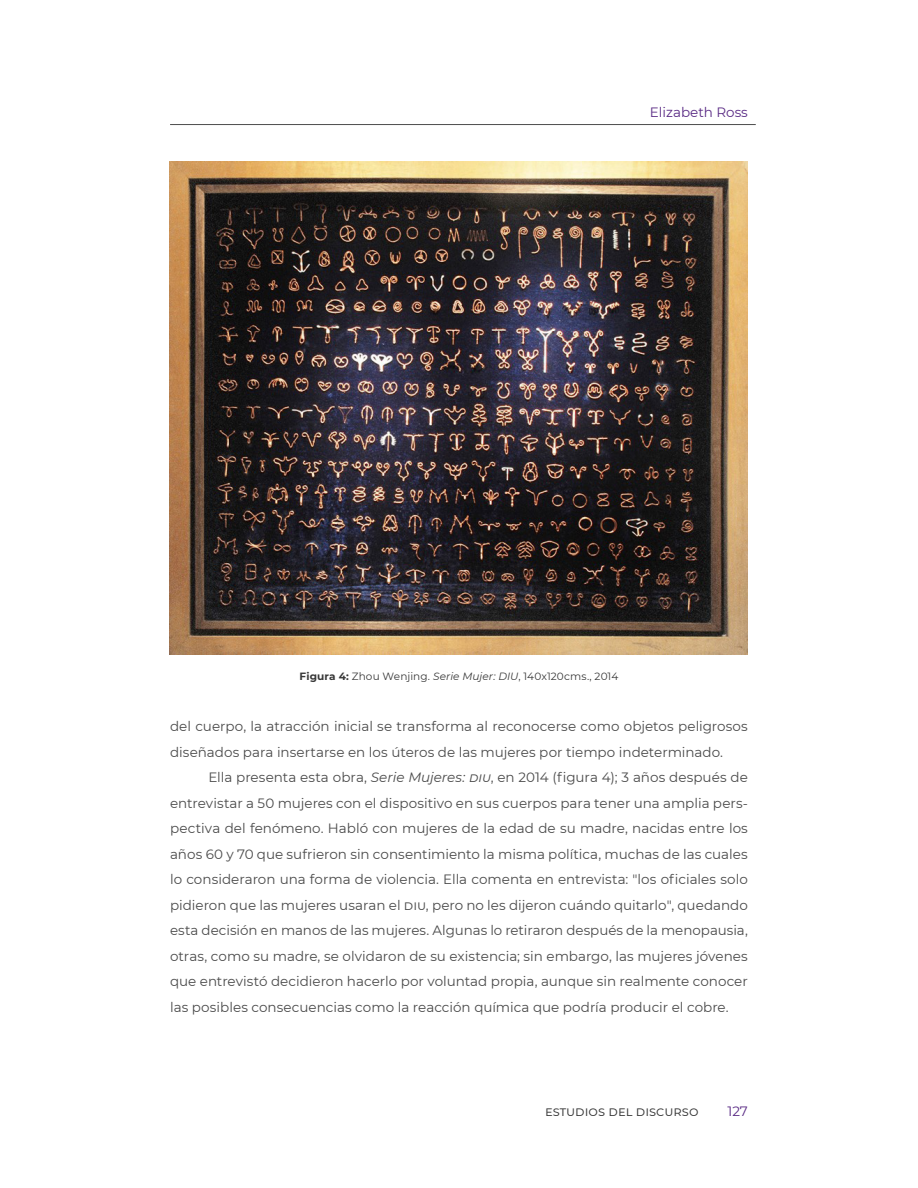
<style>
.page{position:relative;width:918px;height:1188px;background:#fff}
.page>*{position:absolute;margin:0;border:0;box-sizing:border-box;transform-origin:0 0}
.TEXTO_2{font:13.5px/25.5px "Montserrat";color:#4a4a4a}
.t1{font:13.5px "Montserrat";color:#363636}
.t2{font:13.5px "Montserrat";color:#592a84}
.FIGURA_PIE{font:10.5px "Montserrat";letter-spacing:.01em;color:#383838}
.s1{font-weight:700}
.s2{font-style:italic}
</style>
<div class="page">
<hr style="left:170px;top:124px;width:586px;height:1px;background:#4d4d4d">
<img style="left:170px;top:162px;width:578px;height:493px">
<p class="t2" style="left:650px;top:103px;width:100px">Elizabeth Ross</p>
<p class="FIGURA_PIE" style="left:300px;top:669px;width:320px"><span class="s1">Figura 4:</span> Zhou Wenjing. <span class="s2">Serie Mujer: DIU</span>, 140x120cms., 2014</p>
<p class="TEXTO_2" style="left:170px;top:713px;width:579px">del cuerpo, la atracción inicial se transforma al reconocerse como objetos peligrosos diseñados para insertarse en los úteros de las mujeres por tiempo indeterminado.</p>
<p class="TEXTO_2" style="left:170px;top:764px;width:579px;text-align:justify;text-indent:38px">Ella presenta esta obra, <span class="s2">Serie Mujeres: diu</span>, en 2014 (figura 4); 3 años después de entrevistar a 50 mujeres con el dispositivo en sus cuerpos para tener una amplia pers&shy;pectiva del fenómeno. Habló con mujeres de la edad de su madre, nacidas entre los años 60 y 70 que sufrieron sin consentimiento la misma política, muchas de las cuales lo consideraron una forma de violencia. Ella comenta en entrevista: "los oficiales solo pidieron que las mujeres usaran el diu, pero no les dijeron cuándo quitarlo", quedando esta decisión en manos de las mujeres. Algunas lo retiraron después de la menopausia, otras, como su madre, se olvidaron de su existencia; sin embargo, las mujeres jóvenes que entrevistó decidieron hacerlo por voluntad propia, aunque sin realmente conocer las posibles consecuencias como la reacción química que podría producir el cobre.</p>
<p class="t1" style="left:545px;top:1102px;width:155px">estudios del discurso</p>
<p class="t2" style="left:727px;top:1102px;width:22px">127</p>
</div>
